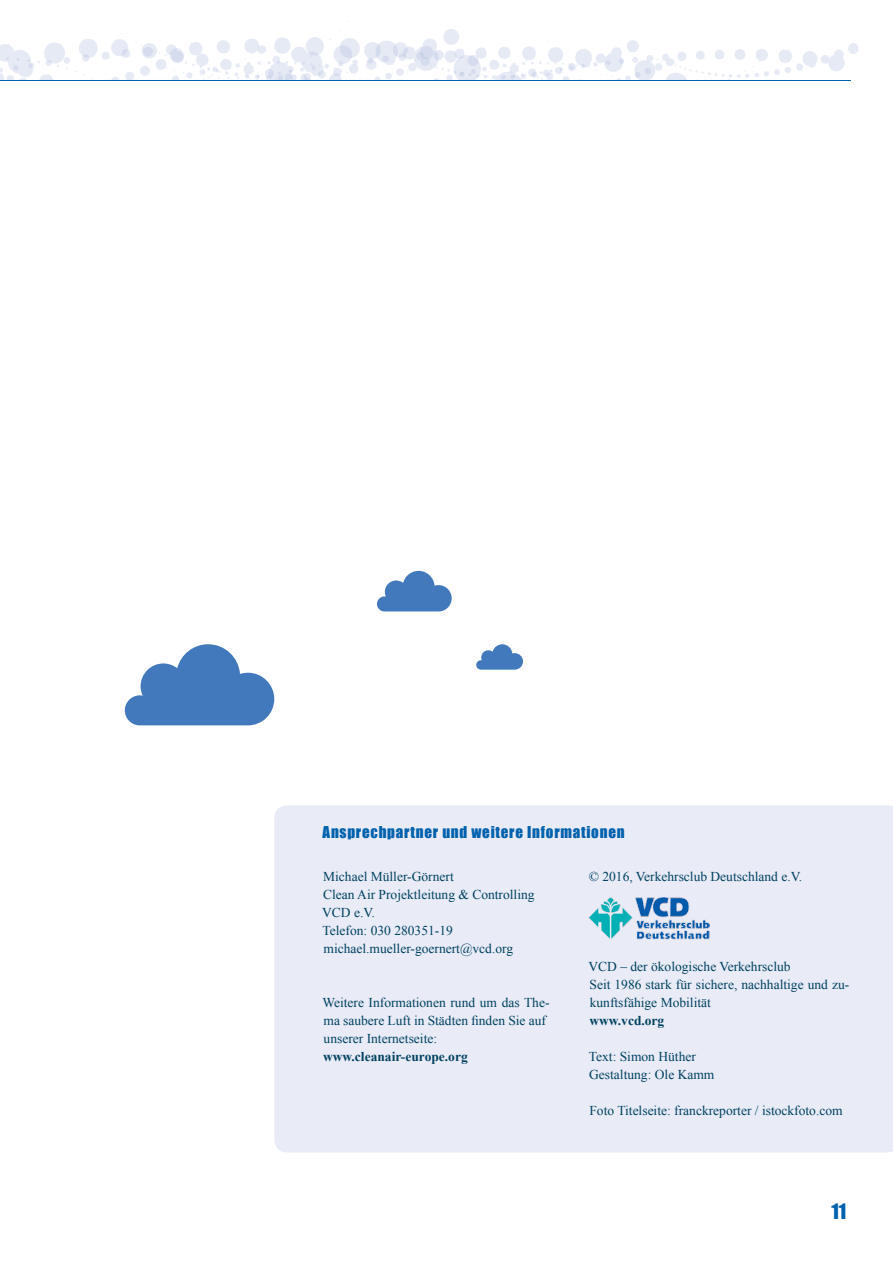
<style>
.page{position:relative;width:893px;height:1263px;background:#fff}
.page>*{position:absolute;margin:0;border:0;box-sizing:border-box;transform-origin:0 0}
.t1{font:19.5px "Impact";color:#0061af}
.t2{font:15px "Impact";letter-spacing:.05em;color:#0061af}
.t3{font:13.5px/18px "Times New Roman";color:#004160}
.t4{font:700 13.5px "Times New Roman";color:#004160}
</style>
<div class="page">
<div style="left:274px;top:805px;width:619px;height:347px;background:#e9ecf7"></div>
<img style="left:589px;top:897px;width:120px;height:43px">
<svg style="left:125px;top:644px;width:149px;height:81px"></svg>
<svg style="left:377px;top:571px;width:75px;height:40px"></svg>
<svg style="left:476px;top:644px;width:47px;height:26px"></svg>
<img style="left:690px;top:43px;width:169px;height:37px">
<img style="left:523px;top:34px;width:164px;height:46px">
<img style="left:0;top:21px;width:523px;height:59px">
<hr style="left:0;top:80px;width:855px;height:1px;background:#0061af">
<div style="left:851px;top:58px;width:42px;height:80px;background:#fff"></div>
<p class="t2" style="left:323px;top:820px;width:303px">Ansprechpartner und weitere Informationen</p>
<p class="t3" style="left:589px;top:867px;width:215px">© 2016, Verkehrsclub Deutschland e.V.</p>
<p class="t3" style="left:322px;top:867px;width:214px">Michael Müller-Görnert<br>Clean Air Projektleitung &amp; Controlling<br>VCD e.V.<br>Telefon: 030 280351-19 michael.mueller-goernert@vcd.org</p>
<p class="t3" style="left:322px;top:993px;width:229px">Weitere Informationen rund um das The&shy;ma saubere Luft in Städten finden Sie auf unserer Internetseite:</p>
<p class="t4" style="left:323px;top:1047px;width:146px">www.cleanair-europe.org</p>
<p class="t3" style="left:588px;top:957px;width:262px">VCD – der ökologische Verkehrsclub<br>Seit 1986 stark für sichere, nachhaltige und zu&shy;kunftsfähige Mobilität</p>
<p class="t4" style="left:589px;top:1011px;width:76px">www.vcd.org</p>
<p class="t3" style="left:589px;top:1047px;width:127px">Text: Simon Hüther<br>Gestaltung: Ole Kamm</p>
<p class="t3" style="left:589px;top:1101px;width:255px">Foto Titelseite: franckreporter / istockfoto.com</p>
<h1 class="t1" style="left:831px;top:1196px;width:16px">11</h1>
</div>
